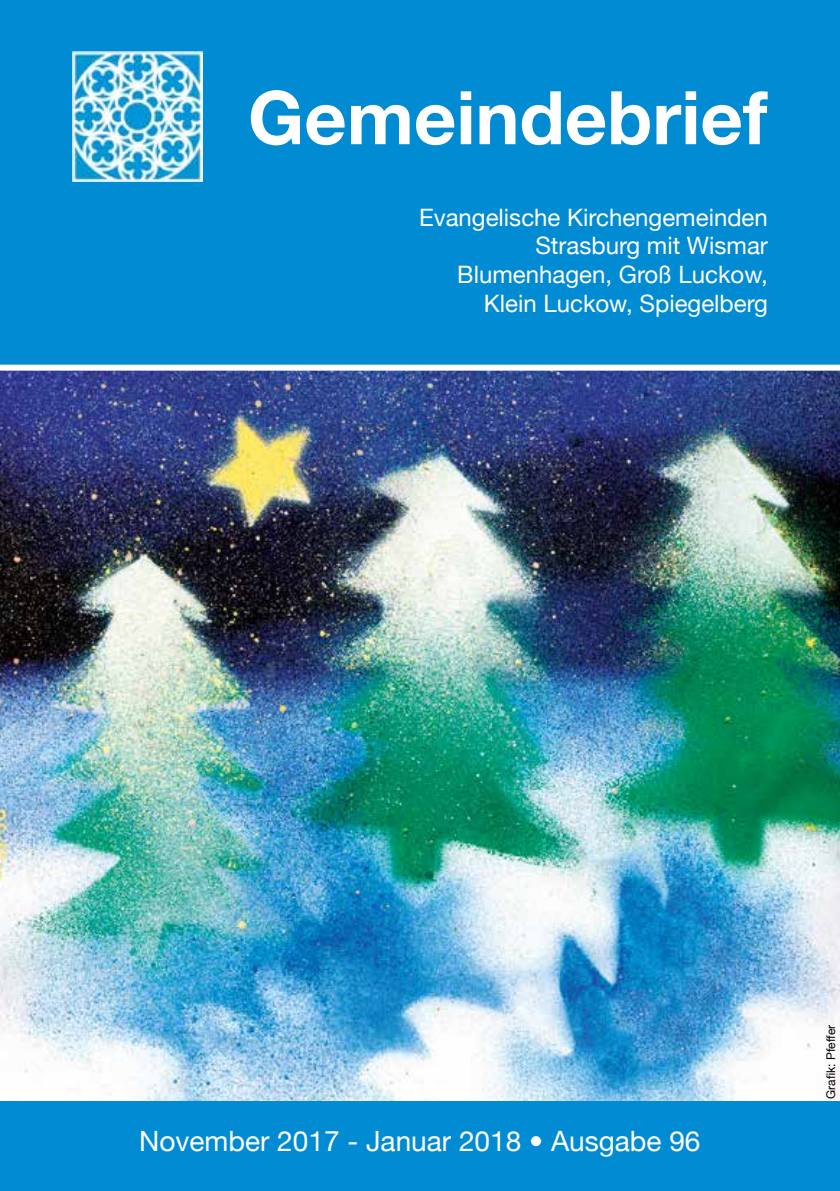
<style>
.page{position:relative;width:840px;height:1191px;background:#fff}
.page>*{position:absolute;margin:0;border:0;box-sizing:border-box;transform-origin:0 0}
.t1{font:700 74px "Helvetica Neue";color:#fff}
.t2{font:28px "Helvetica Neue";color:#fff}
.t3{font:24px/28.8px "Helvetica Neue";color:#fff;text-align:right}
.t4{font:12px "Helvetica Neue";color:#000}
</style>
<div class="page">
<img style="left:0;top:371px;width:839px;height:730px">
<div style="left:0;top:0;width:839px;height:371px;background:#008bd2"></div>
<img style="left:72px;top:51px;width:130px;height:130px">
<div style="left:0;top:1101px;width:839px;height:90px;background:#008bd2"></div>
<h1 class="t1" style="left:248px;top:72px;width:521px">Gemeindebrief</h1>
<p class="t3" style="left:419px;top:202px;width:350px">Evangelische Kirchengemeinden<br>Strasburg mit Wismar<br>Blumenhagen, Groß Luckow,<br>Klein Luckow, Spiegelberg</p>
<p class="t2" style="left:139px;top:1124px;width:562px">November 2017 - Januar 2018 • Ausgabe 96</p>
<p class="t4" style="left:823px;top:1098px;width:75px;rotate:-90deg">Grafik: Pfeffer</p>
</div>
